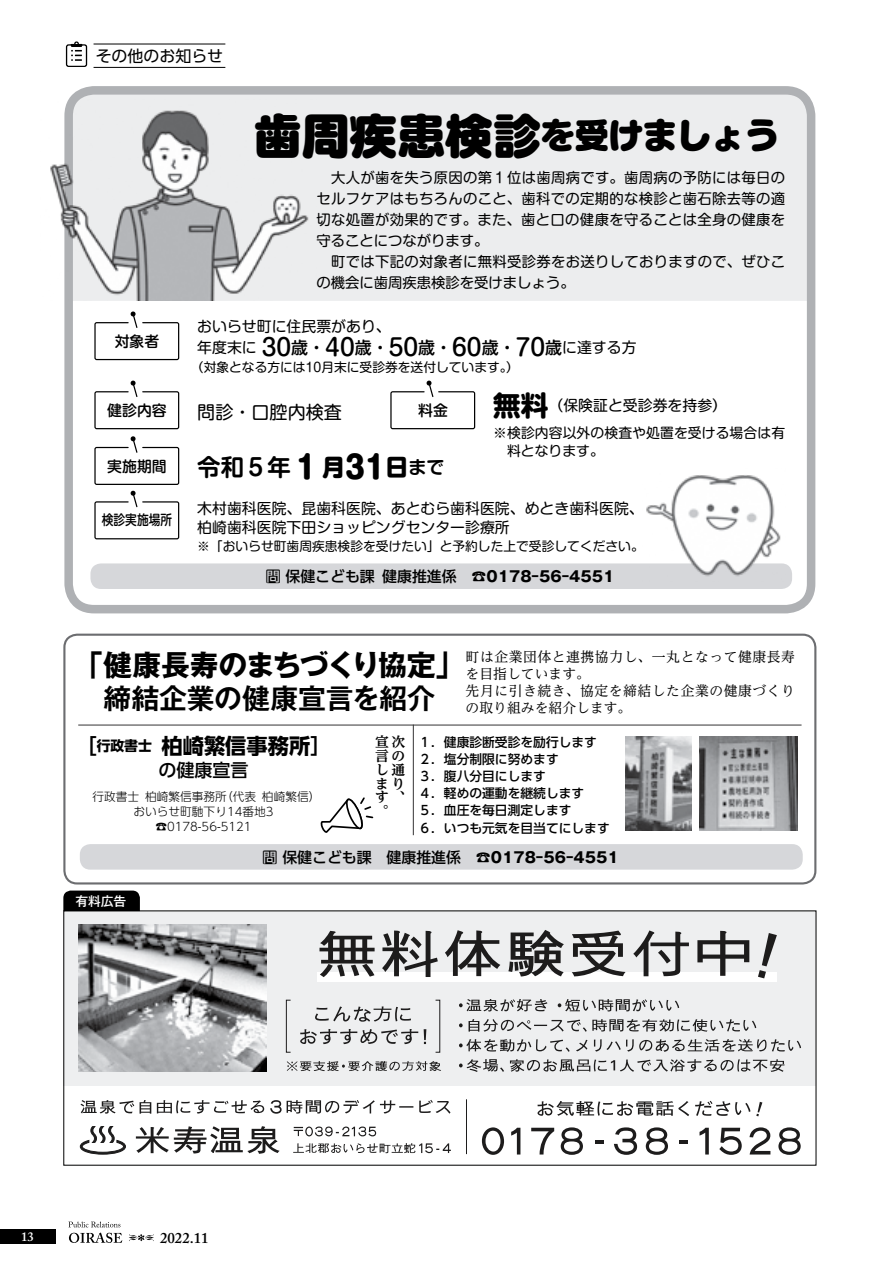
<style>
.page{position:relative;width:893px;height:1263px;background:#fff}
.page>*{position:absolute;margin:0;border:0;box-sizing:border-box;transform-origin:0 0}
.t1{font:34.05px "UD Marugo Large Pr 6 U";color:#000}
.t2{font:800 30.9px "Shin M Go Pr 6";color:#000}
.t3{font:700 28.95px "Gothic MB101 Pr 5";letter-spacing:-.055em;color:#000}
.t4{font:700 27.9px "Gothic MB101 Pr 6 De";letter-spacing:-.01em;color:#000}
.t5{font:700 27.6px "Shin M Go Pr 6";color:#000}
.t6{font:500 23.4px "Shin M Go Pr 6";color:#000}
.t7{font:700 23.4px "Shin M Go Pr 6 De";color:#000}
.t8{font:800 23.4px "Shin M Go Pr 6";color:#000}
.t9{font:700 21.3px "UD Shin Go Pr 6";color:#000}
.t10{font:700 21.3px "UD Shin Go Pr 6 De";color:#000}
.t11{font:18px "Shin M Go Pr 6";color:#000}
.t12{font:500 18px "UD Shin Go Pr 6";color:#000}
.t13{font:700 18px "Shin M Go Pr 6 De";color:#000}
.t14{font:500 16.95px "Shin M Go Pr 6";color:#000}
.t15{font:15.9px "UD Shin Go Pr 6";color:#000}
.t16{font:14.85px/19.5px "Shin M Go Pr 6";color:#000}
.t17{font:700 14.85px "Gothic MB101 Pr 6";color:#000}
.t18{font:500 14.85px "UD Shin Go Pr 6";color:#000}
.t19{font:500 14.85px "Shin M Go Pr 6";color:#000}
.t20{font:600 14.85px "Adobe Caslon Pro";color:#000}
.t21{font:14.4px/21px "Shin M Go Pr 6";letter-spacing:.02em;color:#000}
.t22{font:13.8px/17.2px "UD Reimin Pr 6";letter-spacing:.04em;color:#000}
.t23{font:13.8px/18px "Shin M Go Pr 6";letter-spacing:.005em;color:#000}
.t24{font:700 13.8px/13.8px "UD Reimin Pr 6";color:#000}
.t25{font:500 13.8px "Shin M Go Pr 6";color:#000;scale:.85 1}
.t26{font:700 13.8px "UD Shin Go Pr 6";color:#000}
.t27{font:500 12.75px/17.1px "UD Shin Go Pr 6";color:#000}
.t28{font:12.75px "Shin M Go Pr 6";color:#000}
.t29{font:500 12.75px "Gothic MB101 Pr 6";color:#fff}
.t30{font:600 12.75px "Adobe Caslon Pro";color:#fff}
.t31{font:300 11.7px "UD Shin Go Pr 6";color:#000}
.s1{font-size:47.85px}
.s2{font-weight:500;font-size:16.95px}
.s3{font-family:"Shin M Go Pr 6";font-weight:800;font-size:23.4px}
.s4{font-family:"UD Shin Go Pr 6 De"}
</style>
<div class="page">
<div style="left:74px;top:96px;width:731px;height:205px;background:#ecedee"></div>
<div style="left:63px;top:634px;width:753px;height:250px;border:2px solid #6c6d70;border-radius:13px"></div>
<div style="left:64px;top:86px;width:751px;height:527px;border:9px solid #afb1b4;border-radius:26px"></div>
<img style="left:50px;top:99px;width:266px;height:202px">
<div style="left:64px;top:911px;width:752px;height:254px;background:#eeeff0"></div>
<div style="left:64px;top:1086px;width:752px;height:79px;background:#fff"></div>
<svg style="left:136px;top:1126px;width:144px;height:28px"></svg>
<svg style="left:482px;top:1127px;width:101px;height:28px"></svg>
<svg style="left:595px;top:1140px;width:8px;height:4px"></svg>
<svg style="left:614px;top:1127px;width:54px;height:28px"></svg>
<svg style="left:679px;top:1140px;width:9px;height:4px"></svg>
<svg style="left:699px;top:1127px;width:102px;height:28px"></svg>
<svg style="left:81px;top:1100px;width:369px;height:14px"></svg>
<img style="left:79px;top:924px;width:188px;height:147px">
<svg style="left:80px;top:1126px;width:46px;height:28px"></svg>
<svg style="left:294px;top:1126px;width:82px;height:10px"></svg>
<svg style="left:293px;top:1143px;width:158px;height:10px"></svg>
<hr style="left:466px;top:1099px;width:1px;height:55px;background:#1d1c1c">
<svg style="left:537px;top:1101px;width:213px;height:15px"></svg>
<svg style="left:756px;top:1102px;width:6px;height:14px"></svg>
<svg style="left:459px;top:999px;width:220px;height:12px"></svg>
<svg style="left:459px;top:1019px;width:297px;height:13px"></svg>
<svg style="left:459px;top:1039px;width:342px;height:13px"></svg>
<svg style="left:459px;top:1059px;width:325px;height:13px"></svg>
<svg style="left:315px;top:1006px;width:96px;height:16px"></svg>
<svg style="left:300px;top:1029px;width:126px;height:15px"></svg>
<svg style="left:287px;top:1061px;width:154px;height:10px"></svg>
<div style="left:317px;top:972px;width:460px;height:9px;background:#fff"></div>
<svg style="left:319px;top:930px;width:370px;height:47px"></svg>
<svg style="left:697px;top:931px;width:52px;height:45px"></svg>
<svg style="left:758px;top:933px;width:19px;height:45px"></svg>
<div style="left:286px;top:1000px;width:5px;height:52px;border:1px solid #1d1c1c"></div>
<svg style="left:63px;top:890px;width:77px;height:21px;background:#0c0c0c"></svg>
<div style="left:80px;top:844px;width:723px;height:26px;background:#d6d7da;border-radius:10px"></div>
<div style="left:90px;top:563px;width:702px;height:26px;background:#d6d7da;border-radius:10px"></div>
<img style="left:625px;top:736px;width:66px;height:95px">
<img style="left:699px;top:736px;width:99px;height:95px">
<hr style="left:78px;top:725px;width:723px;height:1px;background:#343334">
<svg style="left:321px;top:797px;width:53px;height:36px"></svg>
<hr style="left:413px;top:725px;width:1px;height:110px;background:#343334">
<svg style="left:66px;top:41px;width:21px;height:26px"></svg>
<img style="left:642px;top:475px;width:143px;height:101px">
<svg style="left:94px;top:311px;width:85px;height:49px"></svg>
<svg style="left:94px;top:380px;width:85px;height:49px"></svg>
<svg style="left:94px;top:436px;width:85px;height:103px"></svg>
<svg style="left:390px;top:380px;width:85px;height:49px"></svg>
<svg style="left:68px;top:1221px;width:54px;height:22px"></svg>
<svg style="left:129px;top:1234px;width:24px;height:7px"></svg>
<div style="left:0;top:1229px;width:55px;height:14px;background:#000"></div>
<hr style="left:94px;top:44px;width:131px;height:1px;background:#000">
<hr style="left:94px;top:67px;width:131px;height:1px;background:#000">
<p class="t15" style="left:96px;top:43px;width:129px">その他のお知らせ</p>
<h1 class="t1" style="left:254px;top:117px;width:527px"><span class="s1">歯周疾患検診</span>を受けましょう</h1>
<p class="t19" style="left:115px;top:329px;width:46px">対象者</p>
<p class="t19" style="left:107px;top:398px;width:61px">健診内容</p>
<p class="t19" style="left:107px;top:454px;width:61px">実施期間</p>
<p class="t21" style="left:316px;top:166px;width:470px">　大人が歯を失う原因の第１位は歯周病です。歯周病の予防には毎日のセルフケアはもちろんのこと、歯科での定期的な検診と歯石除去等の適切な処置が効果的です。また、歯と口の健康を守ることは全身の健康を守ることにつながります。<br>　町では下記の対象者に無料受診券をお送りしておりますので、ぜひこの機会に歯周疾患検診を受けましょう。</p>
<p class="t16" style="left:197px;top:316px;width:195px">おいらせ町に住民票があり、</p>
<p class="t16" style="left:545px;top:337px;width:93px"><span class="s2">歳</span>に達する方</p>
<h3 class="t6" style="left:262px;top:328px;width:31px">30</h3>
<h3 class="t6" style="left:325px;top:328px;width:31px">40</h3>
<h3 class="t6" style="left:389px;top:328px;width:31px">50</h3>
<h3 class="t6" style="left:452px;top:328px;width:31px">60</h3>
<h3 class="t6" style="left:516px;top:328px;width:31px">70</h3>
<p class="t14" style="left:291px;top:333px;width:36px">歳・</p>
<p class="t14" style="left:355px;top:333px;width:36px">歳・</p>
<p class="t14" style="left:418px;top:333px;width:36px">歳・</p>
<p class="t14" style="left:482px;top:333px;width:36px">歳・</p>
<p class="t16" style="left:197px;top:337px;width:61px">年度末に</p>
<p class="t28" style="left:191px;top:357px;width:330px">（対象となる方には10月末に受診券を送付しています (。</p>
<p class="t11" style="left:197px;top:397px;width:146px">問診・口腔内検査</p>
<h3 class="t5" style="left:493px;top:382px;width:57px">無料</h3>
<p class="t23" style="left:507px;top:423px;width:280px;text-indent:-14px">※検診内容以外の検査や処置を受ける場合は有料となります。</p>
<p class="t16" style="left:549px;top:395px;width:180px">（保険証と受診券を持参(</p>
<p class="t19" style="left:418px;top:398px;width:31px">料金</p>
<h2 class="t2" style="left:291px;top:440px;width:32px">１</h2>
<h2 class="t2" style="left:345px;top:440px;width:41px">31</h2>
<h3 class="t7" style="left:197px;top:448px;width:95px">令和５年</h3>
<h3 class="t8" style="left:322px;top:447px;width:25px">月</h3>
<p class="t13" style="left:385px;top:453px;width:61px"><span class="s3">日</span>まで</p>
<p class="t25" style="left:102px;top:509px;width:84px">検診実施場所</p>
<p class="t16" style="left:197px;top:497px;width:448px">木村歯科医院、昆歯科医院、あとむら歯科医院、めとき歯科医院、柏崎歯科医院下田ショッピングセンター診療所</p>
<p class="t28" style="left:197px;top:536px;width:448px">※「おいらせ町歯周疾患検診を受けたい」と予約した上で受診してください。</p>
<p class="t18" style="left:266px;top:564px;width:111px">問保健こども課</p>
<p class="t18" style="left:382px;top:564px;width:76px">健康推進係</p>
<p class="t17" style="left:472px;top:564px;width:144px">☎0178-56-4551</p>
<h3 class="t3" style="left:74px;top:640px;width:392px">「健康長寿のまちづくり協定「</h3>
<h3 class="t4" style="left:104px;top:675px;width:333px">締結企業の健康宣言を紹介</h3>
<p class="t22" style="left:466px;top:647px;width:331px">町は企業団体と連携協力し、一丸となって健康長寿を目指しています。<br>先月に引き続き、協定を締結した企業の健康づくりの取り組みを紹介します。</p>
<h3 class="t10" style="left:75px;top:728px;width:23px">［</h3>
<p class="t26" style="left:97px;top:735px;width:57px">行政書士</p>
<h3 class="t9" style="left:162px;top:728px;width:172px">柏崎繁信事務所<span class="s4">[</span></h3>
<p class="t12" style="left:158px;top:755px;width:92px">の健康宣言</p>
<p class="t31" style="left:221px;top:787px;width:37px">（代表</p>
<p class="t31" style="left:262px;top:787px;width:60px">柏崎繁信(</p>
<p class="t31" style="left:145px;top:787px;width:83px">柏崎繁信事務所</p>
<p class="t31" style="left:92px;top:787px;width:48px">行政書士</p>
<p class="t31" style="left:133px;top:802px;width:142px">おいらせ町馳下り14番地3</p>
<p class="t31" style="left:155px;top:817px;width:98px">☎0178-56-5121</p>
<p class="t24" style="left:375px;top:735px;width:32px">宣次言のし通まりす、</p>
<p class="t27" style="left:418px;top:733px;width:193px">１．健康診断受診を励行します<br>２．塩分制限に努めます<br>３．腹八分目にします<br>４．軽めの運動を継続します<br>５．血圧を毎日測定します<br>６．いつも元気を目当てにします</p>
<p class="t24" style="left:375px;top:804px;width:14px">。</p>
<p class="t29" style="left:75px;top:890px;width:53px">有料広告</p>
<p class="t18" style="left:263px;top:845px;width:200px">問保健こども課　健康推進係</p>
<p class="t17" style="left:476px;top:844px;width:144px">☎0178-56-4551</p>
<p class="t30" style="left:21px;top:1229px;width:14px">13</p>
<p class="t20" style="left:160px;top:1229px;width:50px">2022.11</p>
</div>
